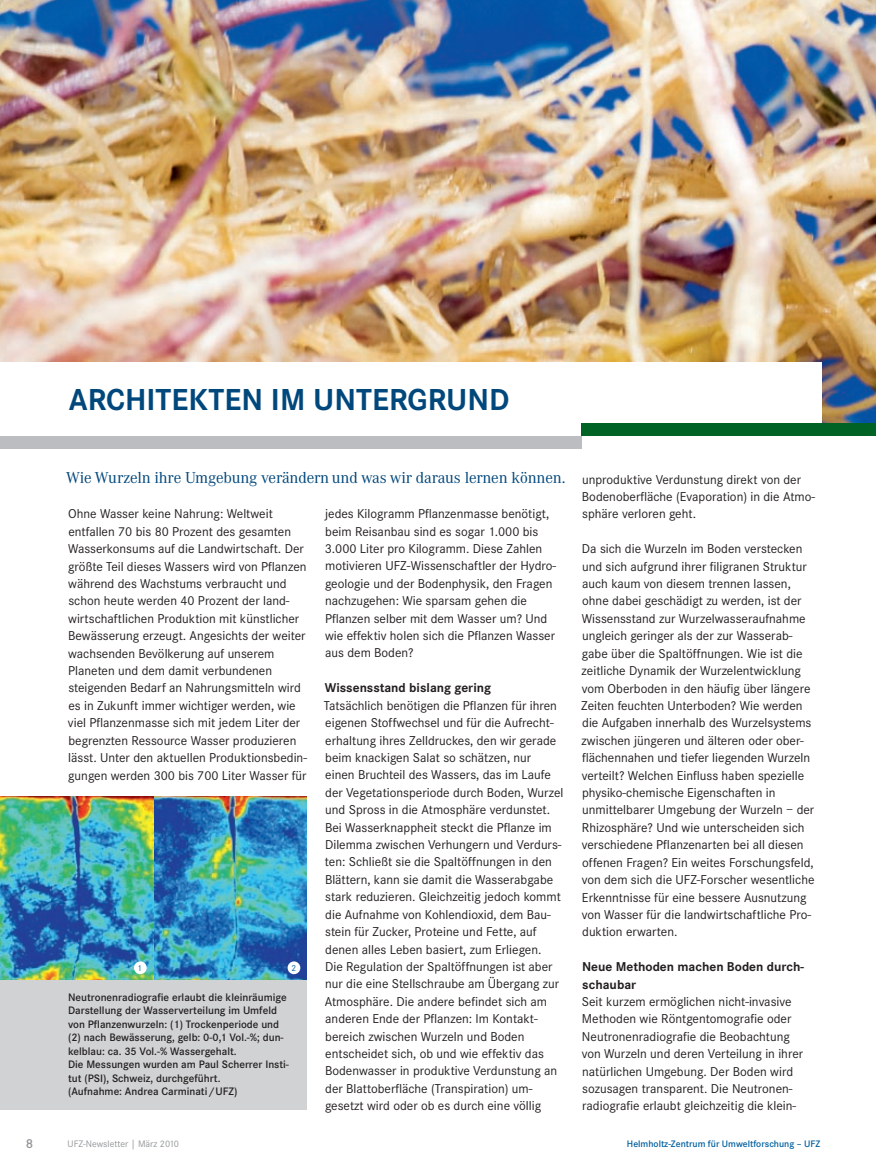
<style>
.page{position:relative;width:876px;height:1174px;background:#fff}
.page>*{position:absolute;margin:0;border:0;box-sizing:border-box;transform-origin:0 0}
.t1{font:700 31.5px "Corporate S";color:#00477b}
.t2{font:16.5px "Corporate A";letter-spacing:-.01em;color:#00477b}
.t3{font:600 13.5px "Corporate S";color:#939598}
.t4{font:13.35px/17.4px "Corporate S";color:#231f20}
.t5{font:700 13.35px/17.4px "Corporate S";color:#231f20}
.t6{font:600 11.25px/13.5px "Corporate S";color:#231f20}
.t7{font:600 9.75px "Corporate S";color:#005f9f}
.t8{font:9.75px "Corporate S";color:#939598}
.t9{font:9px "Corporate S";color:#005f9f}
</style>
<div class="page">
<div style="left:0;top:976px;width:307px;height:134px;background:#d1d2d4"></div>
<img style="left:0;top:0;width:876px;height:423px">
<img style="left:0;top:796px;width:307px;height:183px">
<div style="left:0;top:362px;width:821px;height:74px;background:#fff"></div>
<div style="left:582px;top:423px;width:294px;height:13px;background:#006224"></div>
<div style="left:0;top:436px;width:582px;height:12px;background:#bcbdc0"></div>
<div style="left:288px;top:961px;width:12px;height:13px;background:#fff;border-radius:50%"></div>
<div style="left:134px;top:961px;width:13px;height:13px;background:#fff;border-radius:50%"></div>
<h1 class="t1" style="left:69px;top:382px;width:159px">Architekten</h1>
<h1 class="t1" style="left:271px;top:382px;width:240px">im Untergrund</h1>
<p class="t2" style="left:66px;top:469px;width:501px">Wie Wurzeln ihre Umgebung verändern und was wir daraus lernen können.</p>
<p class="t4" style="left:68px;top:505px;width:241px">Ohne Wasser keine Nahrung: Weltweit entfallen 70 bis 80 Prozent des gesamten Wasserkonsums auf die Landwirtschaft. Der größte Teil dieses Wassers wird von Pflanzen während des Wachstums verbraucht und schon heute werden 40 Prozent der land&shy;wirtschaftlichen Produktion mit künstlicher Bewässerung erzeugt. Angesichts der weiter wachsenden Bevölkerung auf unserem Planeten und dem damit verbundenen steigenden Bedarf an Nahrungsmitteln wird es in Zukunft immer wichtiger werden, wie viel Pflanzenmasse sich mit jedem Liter der begrenzten Ressource Wasser produzieren lässt. Unter den aktuellen Produktionsbedin&shy;gungen werden 300 bis 700 Liter Wasser für</p>
<p class="t9" style="left:137px;top:963px;width:6px">1</p>
<p class="t9" style="left:292px;top:963px;width:6px">2</p>
<p class="t6" style="left:68px;top:990px;width:222px">Neutronenradiografie erlaubt die kleinräumige Darstellung der Wasserverteilung im Umfeld von Pflanzenwurzeln: (1) Trockenperiode und (2) nach Bewässerung, gelb: 0-0,1 Vol.-%; dun&shy;kelblau: ca. 35 Vol.-% Wassergehalt.<br>Die Messungen wurden am Paul Scherrer Insti&shy;tut (PSI), Schweiz, durchgeführt.<br>(Aufnahme: Andrea Carminati/UFZ)</p>
<p class="t4" style="left:325px;top:505px;width:233px">jedes Kilogramm Pflanzenmasse benötigt, beim Reisanbau sind es sogar 1.000 bis 3.000 Liter pro Kilogramm. Diese Zahlen motivieren UFZ-Wissenschaftler der Hydro&shy;geologie und der Bodenphysik, den Fragen nachzugehen: Wie sparsam gehen die Pflanzen selber mit dem Wasser um? Und wie effektiv holen sich die Pflanzen Wasser aus dem Boden?</p>
<p class="t5" style="left:325px;top:679px;width:168px">Wissensstand bislang gering</p>
<p class="t4" style="left:324px;top:697px;width:241px">Tatsächlich benötigen die Pflanzen für ihren eigenen Stoffwechsel und für die Aufrecht&shy;erhaltung ihres Zelldruckes, den wir gerade beim knackigen Salat so schätzen, nur<br>einen Bruchteil des Wassers, das im Laufe der Vegetationsperiode durch Boden, Wurzel und Spross in die Atmosphäre verdunstet.<br>Bei Wasserknappheit steckt die Pflanze im Dilemma zwischen Verhungern und Verdurs&shy;ten: Schließt sie die Spaltöffnungen in den Blättern, kann sie damit die Wasserabgabe stark reduzieren. Gleichzeitig jedoch kommt die Aufnahme von Kohlendioxid, dem Bau&shy;stein für Zucker, Proteine und Fette, auf denen alles Leben basiert, zum Erliegen.<br>Die Regulation der Spaltöffnungen ist aber nur die eine Stellschraube am Übergang zur Atmosphäre. Die andere befindet sich am anderen Ende der Pflanzen: Im Kontakt&shy;bereich zwischen Wurzeln und Boden entscheidet sich, ob und wie effektiv das Bodenwasser in produktive Verdunstung an der Blattoberfläche (Transpiration) um&shy;gesetzt wird oder ob es durch eine völlig</p>
<p class="t4" style="left:582px;top:470px;width:235px">unproduktive Verdunstung direkt von der<br>Bodenoberfläche (Evaporation) in die Atmo&shy;sphäre verloren geht.</p>
<p class="t4" style="left:581px;top:540px;width:235px">Da sich die Wurzeln im Boden verstecken und sich aufgrund ihrer filigranen Struktur auch kaum von diesem trennen lassen, ohne dabei geschädigt zu werden, ist der Wissensstand zur Wurzelwasseraufnahme ungleich geringer als der zur Wasserab&shy;gabe über die Spaltöffnungen. Wie ist die zeitliche Dynamik der Wurzelentwicklung vom Oberboden in den häufig über längere Zeiten feuchten Unterboden? Wie werden die Aufgaben innerhalb des Wurzelsystems zwischen jüngeren und älteren oder ober&shy;flächennahen und tiefer liegenden Wurzeln verteilt? Welchen Einfluss haben spezielle physiko-chemische Eigenschaften in unmittelbarer Umgebung der Wurzeln – der Rhizosphäre? Und wie unterscheiden sich verschiedene Pflanzenarten bei all diesen offenen Fragen? Ein weites Forschungsfeld, von dem sich die UFZ-Forscher wesentliche Erkenntnisse für eine bessere Ausnutzung von Wasser für die landwirtschaftliche Pro&shy;duktion erwarten.</p>
<p class="t5" style="left:582px;top:958px;width:223px">Neue Methoden machen Boden durch&shy;schaubar</p>
<p class="t4" style="left:582px;top:993px;width:223px">Seit kurzem ermöglichen nicht-invasive Methoden wie Röntgentomografie oder Neutronenradiografie die Beobachtung von Wurzeln und deren Verteilung in ihrer natürlichen Umgebung. Der Boden wird sozusagen transparent. Die Neutronen&shy;radiografie erlaubt gleichzeitig die klein-</p>
<p class="t3" style="left:26px;top:1136px;width:9px">8</p>
<p class="t8" style="left:68px;top:1138px;width:113px">UFZ-Newsletter | März 2010</p>
<p class="t7" style="left:627px;top:1138px;width:195px">Helmholtz-Zentrum für Umweltforschung – UFZ</p>
</div>
